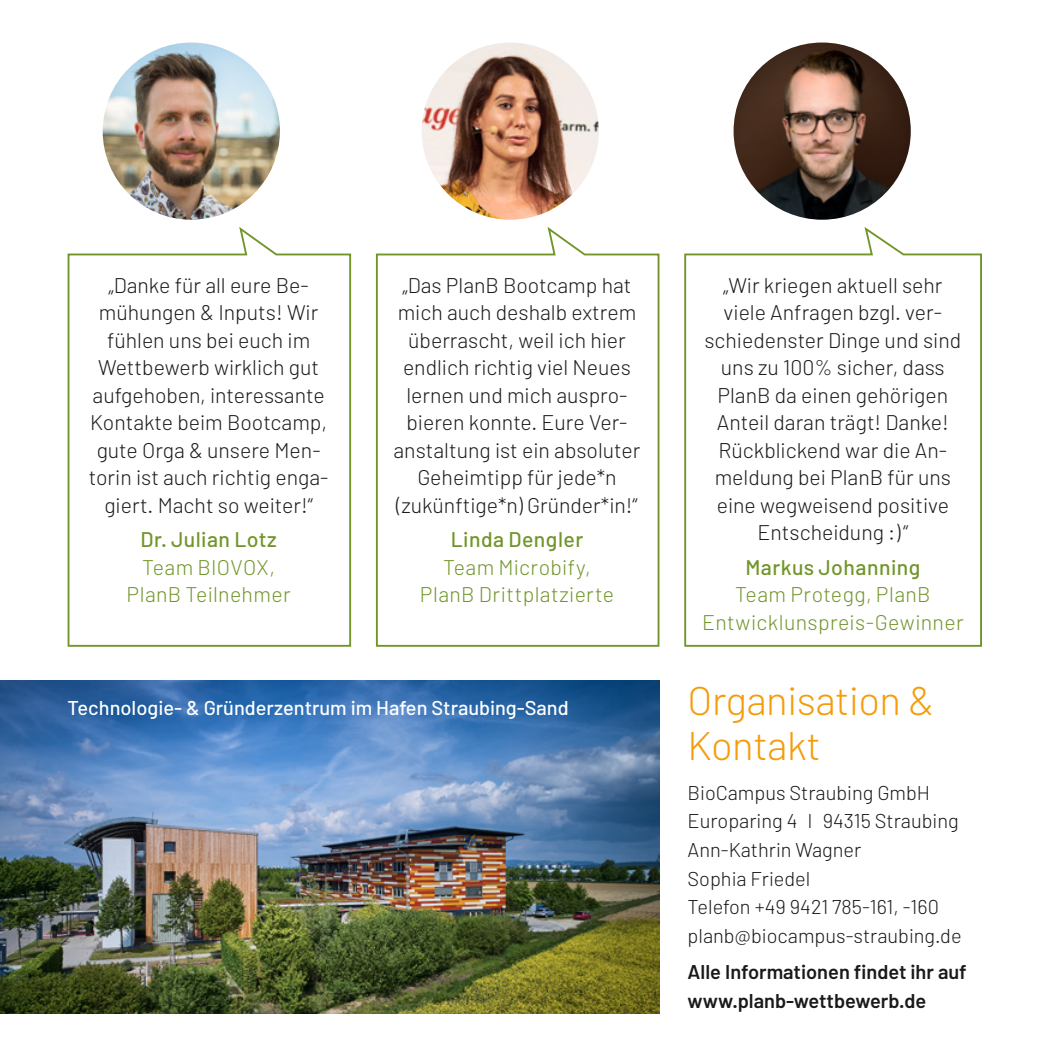
<style>
.page{position:relative;width:1042px;height:1049px;background:#fff}
.page>*{position:absolute;margin:0;border:0;box-sizing:border-box;transform-origin:0 0}
.t1{font:300 40px/45px "Barlow";letter-spacing:-.01em;color:#f59c0a}
.t2{font:300 21.25px/27.5px "Barlow";color:#1a1a18;text-align:center}
.t3{font:300 21.25px/27.5px "Barlow";letter-spacing:.02em;color:#719529;text-align:center}
.t4{font:500 21.25px "Barlow";letter-spacing:.02em;color:#719529}
.t5{font:300 20px/28.8px "Barlow";color:#1a1a18}
.t6{font:600 20px/28.8px "Barlow";color:#1a1a18}
.t7{font:500 20px "Barlow";color:#fff}
</style>
<div class="page">
<img style="left:0;top:680px;width:659px;height:333px">
<svg style="left:67px;top:227px;width:285px;height:420px"></svg>
<svg style="left:375px;top:227px;width:285px;height:420px"></svg>
<svg style="left:684px;top:227px;width:298px;height:420px"></svg>
<img style="left:103px;top:43px;width:177px;height:177px;border-radius:89px">
<img style="left:422px;top:43px;width:177px;height:177px;border-radius:89px">
<img style="left:733px;top:43px;width:178px;height:177px;border-radius:89px">
<p class="t2" style="left:89px;top:271px;width:241px">„Danke für all eure Be&shy;mühungen &amp; Inputs! Wir fühlen uns bei euch im<br>Wettbewerb wirklich gut aufgehoben, interessante<br>Kontakte beim Bootcamp, gute Orga &amp; unsere Men&shy;torin ist auch richtig enga&shy;giert. Macht so weiter!“</p>
<p class="t4" style="left:140px;top:527px;width:138px">Dr. Julian Lotz</p>
<p class="t3" style="left:127px;top:553px;width:165px">Team BIOVOX,<br>PlanB Teilnehmer</p>
<p class="t2" style="left:393px;top:271px;width:248px">„Das PlanB Bootcamp hat mich auch deshalb extrem überrascht, weil ich hier endlich richtig viel Neues lernen und mich auspro&shy;bieren konnte. Eure Ver&shy;anstaltung ist ein absoluter<br>Geheimtipp für jede*n (zukünftige*n) Gründer*in!“</p>
<p class="t4" style="left:451px;top:527px;width:134px">Linda Dengler</p>
<p class="t3" style="left:420px;top:553px;width:196px">Team Microbify,<br>PlanB Drittplatzierte</p>
<p class="t7" style="left:68px;top:695px;width:502px">Technologie- &amp; Gründerzentrum im Hafen Straubing-Sand</p>
<p class="t2" style="left:704px;top:271px;width:258px">„Wir kriegen aktuell sehr viele Anfragen bzgl. ver&shy;schiedenster Dinge und sind uns zu 100% sicher, dass<br>PlanB da einen gehörigen<br>Anteil daran trägt! Danke!<br>Rückblickend war die An&shy;meldung bei PlanB für uns eine wegweisend positive<br>Entscheidung :) “</p>
<p class="t4" style="left:745px;top:554px;width:176px">Markus Johanning</p>
<p class="t3" style="left:702px;top:580px;width:263px">Team Protegg, PlanB<br>Entwicklunspreis-Gewinner</p>
<h1 class="t1" style="left:687px;top:677px;width:248px">Organisation &amp;<br>Kontakt</h1>
<p class="t5" style="left:687px;top:777px;width:276px">BioCampus Straubing GmbH<br>Europaring 4 I 94315 Straubing<br>Ann-Kathrin Wagner<br>Sophia Friedel<br>Telefon +49 9421 785-161, -160 planb@biocampus-straubing.de</p>
<p class="t6" style="left:687px;top:957px;width:281px">Alle Informationen findet ihr auf www.planb-wettbewerb.de</p>
</div>
